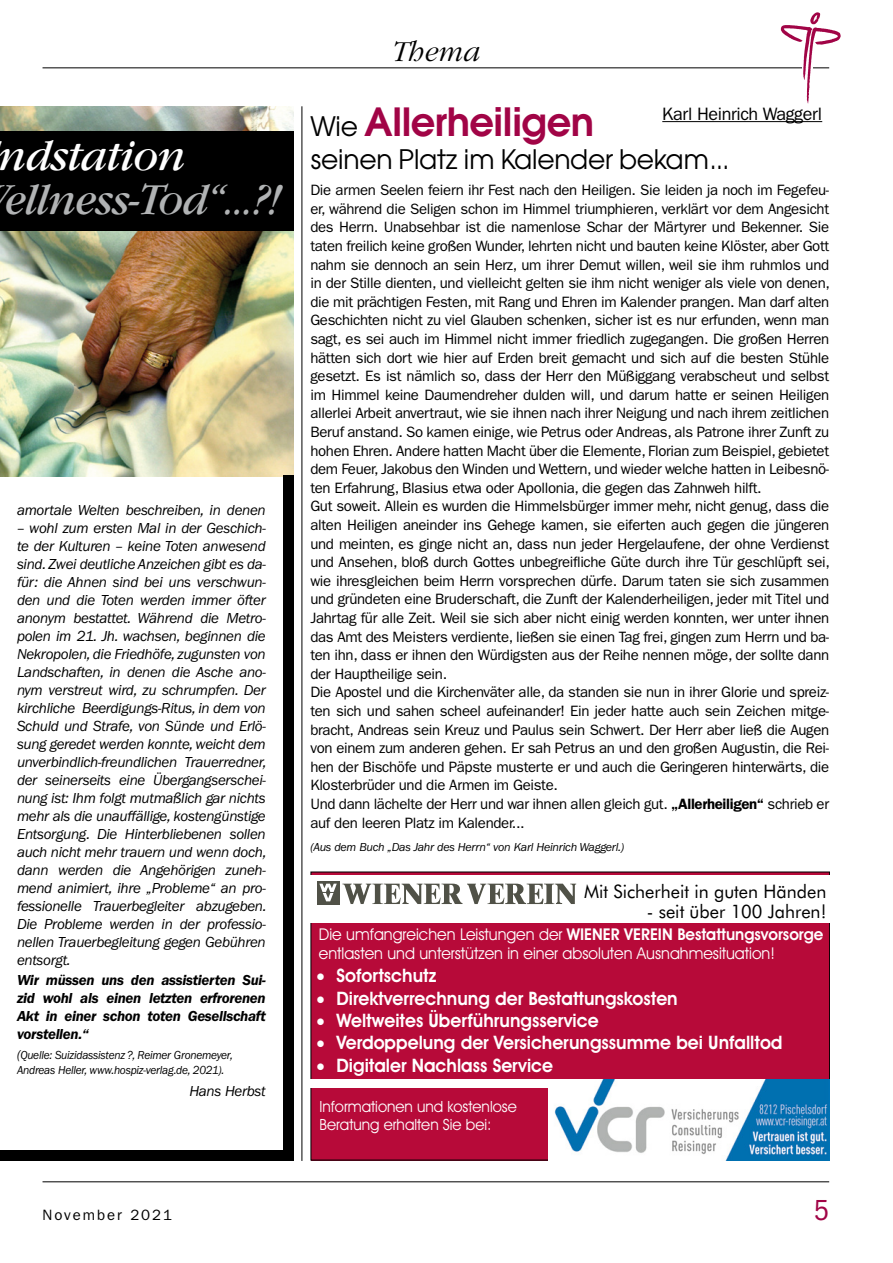
<style>
.page{position:relative;width:893px;height:1263px;background:#fff}
.page>*{position:absolute;margin:0;border:0;box-sizing:border-box;transform-origin:0 0}
.t1{font:italic 46.2px "Garamond";letter-spacing:-.02em;color:#b1b3b4}
.t2{font:italic 46.2px "Garamond";letter-spacing:-.02em;color:#fff}
.t3{font:39px "Avant Garde SB Dem Bol";letter-spacing:-.02em;color:#a10446}
.t4{font:italic 300 30px "Garamond";color:#000}
.t5{font:condensed 30px "Franklin Gothic LT";color:#a10446}
.t6{font:27px "Avant Garde SB";letter-spacing:-.02em;color:#000}
.t7{font:700 18.6px/22.4px "Avant Garde IT Cby BT";color:#fff}
.t8{font:18.6px "Futura BT";color:#000}
.t9{font:18px "Franklin Gothic LT";letter-spacing:-.02em;color:#000}
.t10{font:16.35px/19.5px "Avant Garde IT Cby BT";color:#fff}
.t11{font:15.6px/18.6px "Avant Garde IT Cby BT";color:#fff}
.t12{font:15px/18.6px "Franklin Gothic LT";letter-spacing:-.02em;color:#000}
.t13{font:italic 15px/18px "Franklin Gothic LT";letter-spacing:-.02em;color:#000;text-align:justify}
.t14{font:italic 600 15px/18px "Franklin Gothic LT";letter-spacing:-.02em;color:#000;text-align:justify}
.t15{font:15px "Franklin Gothic LT";letter-spacing:.13em;color:#000}
.t16{font:italic 12px/15px "Franklin Gothic LT";letter-spacing:-.02em;color:#000;scale:.95 1}
.t17{font:italic 12px "Franklin Gothic LT";letter-spacing:-.02em;color:#000}
.s1{font-family:"Avant Garde SB";font-size:27px;color:#000}
.s2{font-weight:600}
.s3{font-size:13.5px}
.s4{font-weight:700}
</style>
<div class="page">
<hr style="left:43px;top:67px;width:786px;height:1px;background:#000">
<hr style="left:43px;top:1181px;width:786px;height:1px;background:#000">
<img style="left:780px;top:12px;width:61px;height:92px">
<img style="left:0;top:106px;width:293px;height:370px">
<hr style="left:662px;top:121px;width:160px;height:1px;background:#000">
<div style="left:311px;top:872px;width:518px;height:288px;background:#b70a39"></div>
<div style="left:311px;top:1079px;width:518px;height:8px;background:#fff"></div>
<div style="left:311px;top:875px;width:518px;height:48px;background:#fff"></div>
<svg style="left:317px;top:881px;width:22px;height:23px"></svg>
<svg style="left:319px;top:884px;width:257px;height:20px"></svg>
<img style="left:548px;top:1079px;width:281px;height:82px">
<div style="left:283px;top:475px;width:10px;height:686px;background:#000"></div>
<hr style="left:302px;top:106px;width:1px;height:1055px;background:#000">
<div style="left:0;top:1150px;width:293px;height:10px;background:#000"></div>
<div style="left:0;top:131px;width:293px;height:99px;background:#000"></div>
<h3 class="t4" style="left:392px;top:36px;width:90px">Thema</h3>
<h2 class="t3" style="left:310px;top:100px;width:285px"><span class="s1">Wie</span> Allerheiligen</h2>
<p class="t9" style="left:662px;top:103px;width:161px">Karl Heinrich Waggerl</p>
<h1 class="t2" style="left:-1px;top:132px;width:188px">ndstation</h1>
<h3 class="t6" style="left:310px;top:144px;width:419px">seinen Platz im Kalender bekam...</h3>
<h1 class="t1" style="left:5px;top:175px;width:278px">ellness-Tod“...?!</h1>
<p class="t12" style="left:310px;top:181px;width:521px">Die armen Seelen feiern ihr Fest nach den Heiligen. Sie leiden ja noch im Fegefeu&shy;er, während die Seligen schon im Himmel triumphieren, verklärt vor dem Angesicht des Herrn. Unabsehbar ist die namenlose Schar der Märtyrer und Bekenner. Sie taten freilich keine großen Wunder, lehrten nicht und bauten keine Klöster, aber Gott nahm sie dennoch an sein Herz, um ihrer Demut willen, weil sie ihm ruhmlos und in der Stille dienten, und vielleicht gelten sie ihm nicht weniger als viele von denen, die mit prächtigen Festen, mit Rang und Ehren im Kalender prangen. Man darf alten Geschichten nicht zu viel Glauben schenken, sicher ist es nur erfunden, wenn man sagt, es sei auch im Himmel nicht immer friedlich zugegangen. Die großen Herren hätten sich dort wie hier auf Erden breit gemacht und sich auf die besten Stühle gesetzt. Es ist nämlich so, dass der Herr den Müßiggang verabscheut und selbst im Himmel keine Daumendreher dulden will, und darum hatte er seinen Heiligen allerlei Arbeit anvertraut, wie sie ihnen nach ihrer Neigung und nach ihrem zeitlichen Beruf anstand. So kamen einige, wie Petrus oder Andreas, als Patrone ihrer Zunft zu hohen Ehren. Andere hatten Macht über die Elemente, Florian zum Beispiel, gebietet dem Feuer, Jakobus den Winden und Wettern, und wieder welche hatten in Leibesnö&shy;ten Erfahrung, Blasius etwa oder Apollonia, die gegen das Zahnweh hilft.<br>Gut soweit. Allein es wurden die Himmelsbürger immer mehr, nicht genug, dass die alten Heiligen aneinder ins Gehege kamen, sie eiferten auch gegen die jüngeren und meinten, es ginge nicht an, dass nun jeder Hergelaufene, der ohne Verdienst und Ansehen, bloß durch Gottes unbegreifliche Güte durch ihre Tür geschlüpft sei, wie ihresgleichen beim Herrn vorsprechen dürfe. Darum taten sie sich zusammen und gründeten eine Bruderschaft, die Zunft der Kalenderheiligen, jeder mit Titel und Jahrtag für alle Zeit. Weil sie sich aber nicht einig werden konnten, wer unter ihnen das Amt des Meisters verdiente, ließen sie einen Tag frei, gingen zum Herrn und ba&shy;ten ihn, dass er ihnen den Würdigsten aus der Reihe nennen möge, der sollte dann der Hauptheilige sein.<br>Die Apostel und die Kirchenväter alle, da standen sie nun in ihrer Glorie und spreiz&shy;ten sich und sahen scheel aufeinander! Ein jeder hatte auch sein Zeichen mitge&shy;bracht, Andreas sein Kreuz und Paulus sein Schwert. Der Herr aber ließ die Augen von einem zum anderen gehen. Er sah Petrus an und den großen Augustin, die Rei&shy;hen der Bischöfe und Päpste musterte er und auch die Geringeren hinterwärts, die Klosterbrüder und die Armen im Geiste.<br>Und dann lächelte der Herr und war ihnen allen gleich gut. <span class="s2">„Allerheiligen“</span> schrieb er auf den leeren Platz im Kalender...</p>
<p class="t17" style="left:310px;top:840px;width:315px">(Aus dem Buch „Das Jahr des Herrn“ von Karl Heinrich Waggerl.)</p>
<p class="t13" style="left:17px;top:501px;width:250px">amortale Welten beschreiben, in denen</p>
<p class="t13" style="left:17px;top:519px;width:251px">– wohl zum ersten Mal in der Geschich&shy;te der Kulturen – keine Toten anwesend sind. Zwei deutliche Anzeichen gibt es da&shy;für: die Ahnen sind bei uns verschwun&shy;den und die Toten werden immer öfter anonym bestattet. Während die Metro&shy;polen im 21. Jh. wachsen, beginnen die Nekropolen, die Friedhöfe, zugunsten von Landschaften, in denen die Asche ano&shy;nym verstreut wird, zu schrumpfen. Der kirchliche Beerdigungs-Ritus, in dem von Schuld und Strafe, von Sünde und Erlö&shy;sung geredet werden konnte, weicht dem unverbindlich-freundlichen Trauerredner, der seinerseits eine Übergangserschei&shy;nung ist: Ihm folgt mutmaßlich gar nichts mehr als die unauffällige, kostengünstige Entsorgung. Die Hinterbliebenen sollen auch nicht mehr trauern und wenn doch, dann werden die Angehörigen zuneh&shy;mend animiert, ihre „Probleme“ an pro&shy;fessionelle Trauerbegleiter abzugeben.<br>Die Probleme werden in der professio&shy;nellen Trauerbegleitung gegen Gebühren entsorgt.</p>
<p class="t14" style="left:17px;top:971px;width:251px">Wir müssen uns den assistierten Sui&shy;zid wohl als einen letzten erfrorenen Akt in einer schon toten Gesellschaft vorstellen.“</p>
<p class="t16" style="left:17px;top:1047px;width:229px"><span class="s3">(</span>Quelle: Suizidassistenz ?, Reimer Gronemeyer,<br>Andreas Heller, www.hospiz-verlag.de, 2021).</p>
<p class="t13" style="left:189px;top:1082px;width:78px">Hans Herbst</p>
<p class="t8" style="left:584px;top:884px;width:244px">Mit Sicherheit in guten Händen</p>
<p class="t8" style="left:647px;top:904px;width:181px">- seit über 100 Jahren!</p>
<p class="t10" style="left:319px;top:925px;width:506px">Die umfangreichen Leistungen der <span class="s4">WIENER VEREIN Bestattungsvorsorge </span>entlasten und unterstützen in einer absoluten Ausnahmesituation!</p>
<p class="t7" style="left:337px;top:965px;width:447px">Sofortschutz<br>Direktverrechnung der Bestattungskosten<br>Weltweites Überführungsservice<br>Verdoppelung der Versicherungssumme bei Unfalltod Digitaler Nachlass Service</p>
<p class="t11" style="left:319px;top:1098px;width:199px">Informationen und kostenlose<br>Beratung erhalten Sie bei:</p>
<p class="t15" style="left:43px;top:1206px;width:131px">November 2021</p>
<h3 class="t5" style="left:814px;top:1193px;width:17px">5</h3>
</div>
